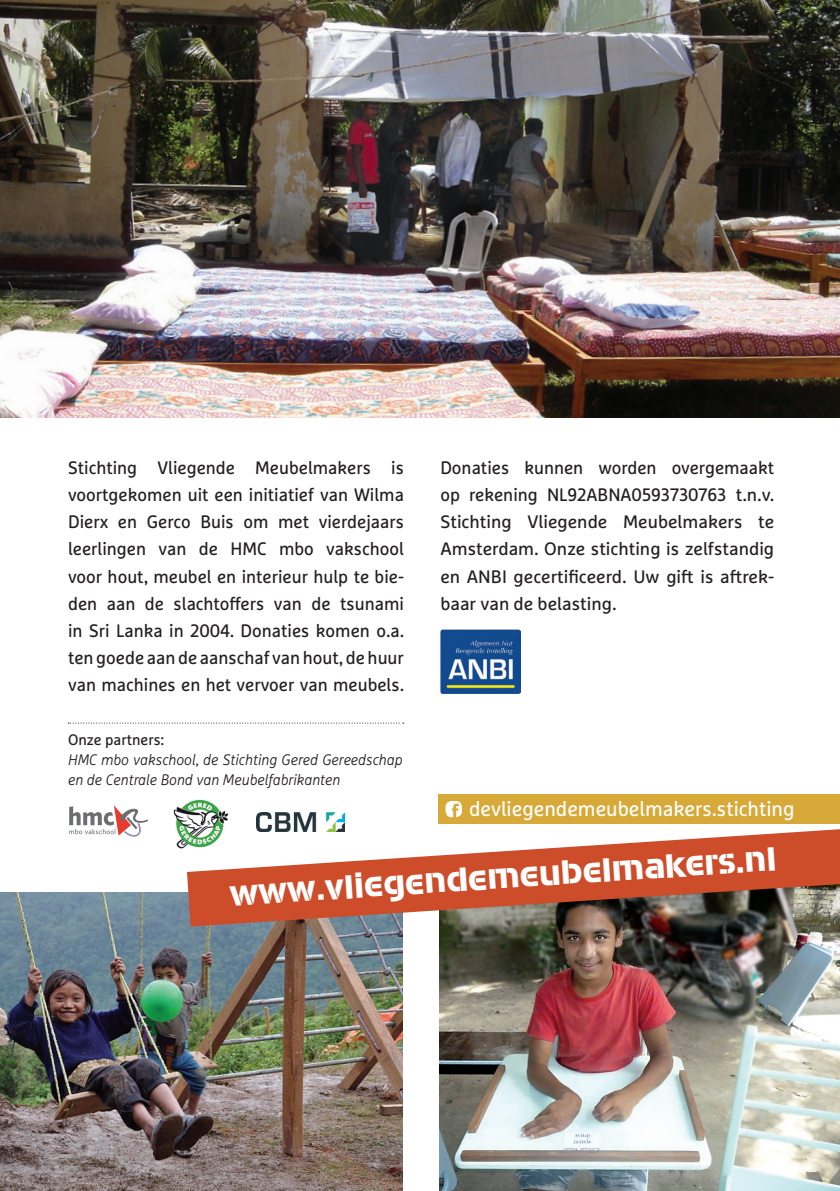
<style>
.page{position:relative;width:840px;height:1191px;background:#fff}
.page>*{position:absolute;margin:0;border:0;box-sizing:border-box;transform-origin:0 0}
.t1{font:36px "Rubal";color:#fff}
.t2{font:20.8px "Marselis OT";color:#fff}
.t3{font:18px/27.2px "Marselis OT";color:#231f20;text-align:justify}
.t4{font:italic 300 15.2px/20px "Marselis OT";color:#231f20}
.t5{font:15.2px "Marselis OT";color:#231f20}
</style>
<div class="page">
<img style="left:0;top:0;width:839px;height:417px">
<img style="left:439px;top:926px;width:400px;height:265px">
<img style="left:0;top:892px;width:402px;height:299px">
<img style="left:440px;top:630px;width:80px;height:63px">
<svg style="left:187px;top:829px;width:652px;height:97px;fill:#cd4d2b"></svg>
<div style="left:438px;top:794px;width:401px;height:30px;background:#d6a939"></div>
<div style="left:445px;top:801px;width:16px;height:16px;background:#fff;border-radius:6px"></div>
<svg style="left:451px;top:803px;width:7px;height:15px"></svg>
<svg style="left:69px;top:805px;width:78px;height:31px"></svg>
<img style="left:173px;top:799px;width:58px;height:52px">
<img style="left:256px;top:812px;width:88px;height:19px">
<svg style="left:68px;top:722px;width:335px;height:1px"></svg>
<p class="t3" style="left:68px;top:453px;width:337px">Stichting Vliegende Meubelmakers is voortgekomen uit een initiatief van Wilma Dierx en Gerco Buis om met vierdejaars leerlingen van de HMC mbo vakschool voor hout, meubel en interieur hulp te bie&shy;den aan de slachtoffers van de tsunami in Sri Lanka in 2004. Donaties komen o.a. ten goede aan de aanschaf van hout, de huur van machines en het vervoer van meubels.</p>
<p class="t3" style="left:440px;top:453px;width:335px">Donaties kunnen worden overgemaakt op rekening NL92ABNA0593730763 t.n.v.<br>Stichting Vliegende Meubelmakers te Amsterdam. Onze stichting is zelfstandig en ANBI gecertificeerd. Uw gift is aftrek&shy;baar van de belasting.</p>
<p class="t5" style="left:68px;top:731px;width:98px">Onze partners:</p>
<p class="t4" style="left:68px;top:750px;width:336px">HMC mbo vakschool, de Stichting Gered Gereedschap en de Centrale Bond van Meubelfabrikanten</p>
<p class="t2" style="left:469px;top:796px;width:327px">devliegendemeubelmakers.stichting</p>
<h1 class="t1" style="left:228px;top:875px;width:549px;rotate:-4deg">www.vliegendemeubelmakers.nl</h1>
</div>
